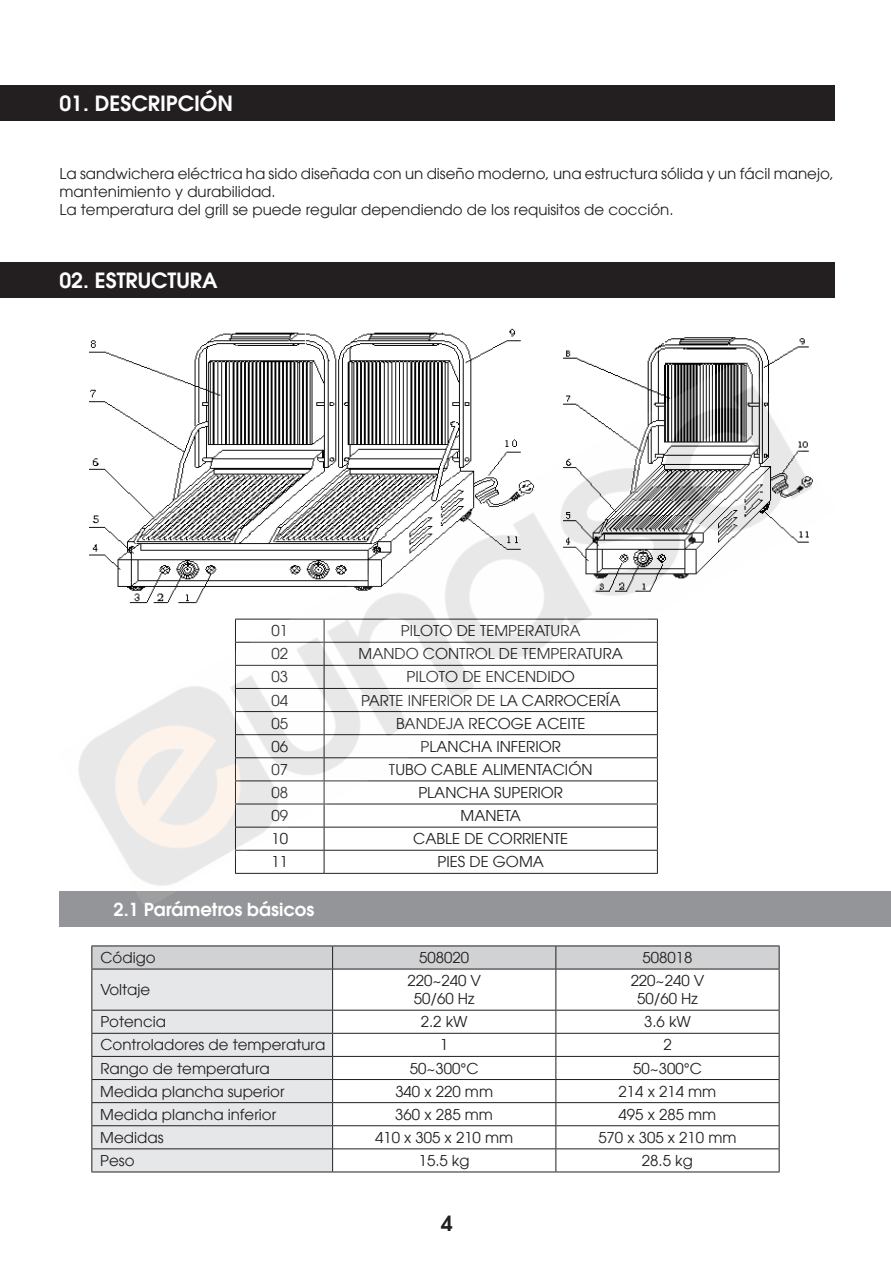
<style>
.page{position:relative;width:891px;height:1262px;background:#fff}
.page>*{position:absolute;margin:0;border:0;box-sizing:border-box;transform-origin:0 0}
.t1{font:600 21px "Avant Garde LT";color:#fff}
.t2{font:600 21px "Avant Garde LT";color:#231f20}
.t3{font:600 18px "Avant Garde LT";color:#fff}
.t4{font:15px/18px "Avant Garde LT";color:#231f20}
</style>
<div class="page">
<div style="left:0;top:85px;width:833px;height:36px;background:#231f20"></div>
<div style="left:0;top:262px;width:833px;height:36px;background:#231f20"></div>
<div style="left:60px;top:891px;width:830px;height:35px;background:#939598"></div>
<img style="left:89px;top:328px;width:432px;height:28px">
<img style="left:566px;top:337px;width:243px;height:19px">
<div style="left:92px;top:969px;width:240px;height:202px;background:#e6e7e9"></div>
<svg style="left:91px;top:945px;width:688px;height:23px"></svg>
<hr style="left:91px;top:968px;width:241px;height:1px;background:#231f20">
<hr style="left:91px;top:969px;width:1px;height:40px;background:#231f20">
<hr style="left:332px;top:968px;width:223px;height:1px;background:#231f20">
<hr style="left:332px;top:969px;width:1px;height:40px;background:#231f20">
<hr style="left:555px;top:968px;width:224px;height:1px;background:#231f20">
<hr style="left:555px;top:969px;width:1px;height:40px;background:#231f20">
<hr style="left:778px;top:969px;width:1px;height:40px;background:#231f20">
<hr style="left:91px;top:1009px;width:241px;height:1px;background:#231f20">
<hr style="left:332px;top:1009px;width:223px;height:1px;background:#231f20">
<hr style="left:555px;top:1009px;width:224px;height:1px;background:#231f20">
<hr style="left:91px;top:1032px;width:241px;height:1px;background:#231f20">
<hr style="left:332px;top:1032px;width:223px;height:1px;background:#231f20">
<hr style="left:555px;top:1032px;width:224px;height:1px;background:#231f20">
<hr style="left:91px;top:1055px;width:241px;height:1px;background:#231f20">
<hr style="left:332px;top:1055px;width:223px;height:1px;background:#231f20">
<hr style="left:555px;top:1055px;width:224px;height:1px;background:#231f20">
<hr style="left:91px;top:1079px;width:241px;height:1px;background:#231f20">
<hr style="left:332px;top:1079px;width:223px;height:1px;background:#231f20">
<hr style="left:555px;top:1079px;width:224px;height:1px;background:#231f20">
<hr style="left:91px;top:1102px;width:241px;height:1px;background:#231f20">
<hr style="left:332px;top:1102px;width:223px;height:1px;background:#231f20">
<hr style="left:555px;top:1102px;width:224px;height:1px;background:#231f20">
<hr style="left:91px;top:1125px;width:241px;height:1px;background:#231f20">
<hr style="left:332px;top:1125px;width:223px;height:1px;background:#231f20">
<hr style="left:555px;top:1125px;width:224px;height:1px;background:#231f20">
<hr style="left:91px;top:1148px;width:241px;height:1px;background:#231f20">
<svg style="left:91px;top:1010px;width:1px;height:161px"></svg>
<hr style="left:332px;top:1148px;width:223px;height:1px;background:#231f20">
<svg style="left:332px;top:1010px;width:1px;height:161px"></svg>
<hr style="left:555px;top:1148px;width:224px;height:1px;background:#231f20">
<svg style="left:555px;top:1010px;width:1px;height:161px"></svg>
<svg style="left:778px;top:1010px;width:1px;height:161px"></svg>
<hr style="left:91px;top:1171px;width:241px;height:1px;background:#231f20">
<hr style="left:332px;top:1171px;width:223px;height:1px;background:#231f20">
<hr style="left:555px;top:1171px;width:224px;height:1px;background:#231f20">
<img style="left:59px;top:356px;width:754px;height:551px">
<p class="t1" style="left:60px;top:89px;width:175px">01. DESCRIPCIÓN</p>
<p class="t4" style="left:60px;top:165px;width:775px">La sandwichera eléctrica ha sido diseñada con un diseño moderno, una estructura sólida y un fácil manejo, mantenimiento y durabilidad.</p>
<p class="t4" style="left:60px;top:201px;width:615px">La temperatura del grill se puede regular dependiendo de los requisitos de cocción.</p>
<p class="t1" style="left:60px;top:266px;width:159px">02. ESTRUCTURA</p>
<p class="t4" style="left:271px;top:621px;width:18px">01</p>
<p class="t4" style="left:400px;top:621px;width:181px">PILOTO DE TEMPERATURA</p>
<p class="t4" style="left:271px;top:644px;width:18px">02</p>
<p class="t4" style="left:358px;top:644px;width:266px">MANDO CONTROL DE TEMPERATURA</p>
<p class="t4" style="left:271px;top:668px;width:18px">03</p>
<p class="t4" style="left:406px;top:668px;width:170px">PILOTO DE ENCENDIDO</p>
<p class="t4" style="left:271px;top:691px;width:18px">04</p>
<p class="t4" style="left:361px;top:691px;width:261px">PARTE INFERIOR DE LA CARROCERÍA</p>
<p class="t4" style="left:271px;top:714px;width:18px">05</p>
<p class="t4" style="left:396px;top:714px;width:191px">BANDEJA RECOGE ACEITE</p>
<p class="t4" style="left:271px;top:737px;width:18px">06</p>
<p class="t4" style="left:420px;top:737px;width:142px">PLANCHA INFERIOR</p>
<p class="t4" style="left:271px;top:760px;width:18px">07</p>
<p class="t4" style="left:389px;top:760px;width:205px">TUBO CABLE ALIMENTACIÓN</p>
<p class="t4" style="left:271px;top:783px;width:18px">08</p>
<p class="t4" style="left:418px;top:783px;width:146px">PLANCHA SUPERIOR</p>
<p class="t4" style="left:271px;top:806px;width:18px">09</p>
<p class="t4" style="left:460px;top:806px;width:62px">MANETA</p>
<p class="t4" style="left:271px;top:829px;width:18px">10</p>
<p class="t4" style="left:413px;top:829px;width:156px">CABLE DE CORRIENTE</p>
<p class="t4" style="left:271px;top:852px;width:18px">11</p>
<p class="t4" style="left:437px;top:852px;width:108px">PIES DE GOMA</p>
<p class="t3" style="left:114px;top:897px;width:202px">2.1 Parámetros básicos</p>
<p class="t4" style="left:100px;top:948px;width:57px">Código</p>
<p class="t4" style="left:419px;top:948px;width:51px">508020</p>
<p class="t4" style="left:642px;top:948px;width:51px">508018</p>
<p class="t4" style="left:100px;top:980px;width:51px">Voltaje</p>
<p class="t4" style="left:407px;top:971px;width:75px">220~240 V</p>
<p class="t4" style="left:414px;top:989px;width:62px">50/60 Hz</p>
<p class="t4" style="left:630px;top:971px;width:75px">220~240 V</p>
<p class="t4" style="left:637px;top:989px;width:62px">50/60 Hz</p>
<p class="t4" style="left:100px;top:1012px;width:67px">Potencia</p>
<p class="t4" style="left:420px;top:1012px;width:48px">2.2 kW</p>
<p class="t4" style="left:643px;top:1012px;width:48px">3.6 kW</p>
<p class="t4" style="left:100px;top:1035px;width:226px">Controladores de temperatura</p>
<p class="t4" style="left:440px;top:1035px;width:10px">1</p>
<p class="t4" style="left:663px;top:1035px;width:10px">2</p>
<p class="t4" style="left:100px;top:1058px;width:171px">Rango de temperatura</p>
<p class="t4" style="left:409px;top:1058px;width:70px">50~300°C</p>
<p class="t4" style="left:633px;top:1058px;width:70px">50~300°C</p>
<p class="t4" style="left:100px;top:1082px;width:186px">Medida plancha superior</p>
<p class="t4" style="left:395px;top:1082px;width:99px">340 x 220 mm</p>
<p class="t4" style="left:618px;top:1082px;width:99px">214 x 214 mm</p>
<p class="t4" style="left:100px;top:1105px;width:177px">Medida plancha inferior</p>
<p class="t4" style="left:395px;top:1105px;width:99px">360 x 285 mm</p>
<p class="t4" style="left:618px;top:1105px;width:99px">495 x 285 mm</p>
<p class="t4" style="left:100px;top:1128px;width:65px">Medidas</p>
<p class="t4" style="left:375px;top:1128px;width:140px">410 x 305 x 210 mm</p>
<p class="t4" style="left:598px;top:1128px;width:140px">570 x 305 x 210 mm</p>
<p class="t4" style="left:100px;top:1151px;width:36px">Peso</p>
<p class="t4" style="left:418px;top:1151px;width:52px">15.5 kg</p>
<p class="t4" style="left:641px;top:1151px;width:52px">28.5 kg</p>
<p class="t2" style="left:441px;top:1209px;width:13px">4</p>
</div>
